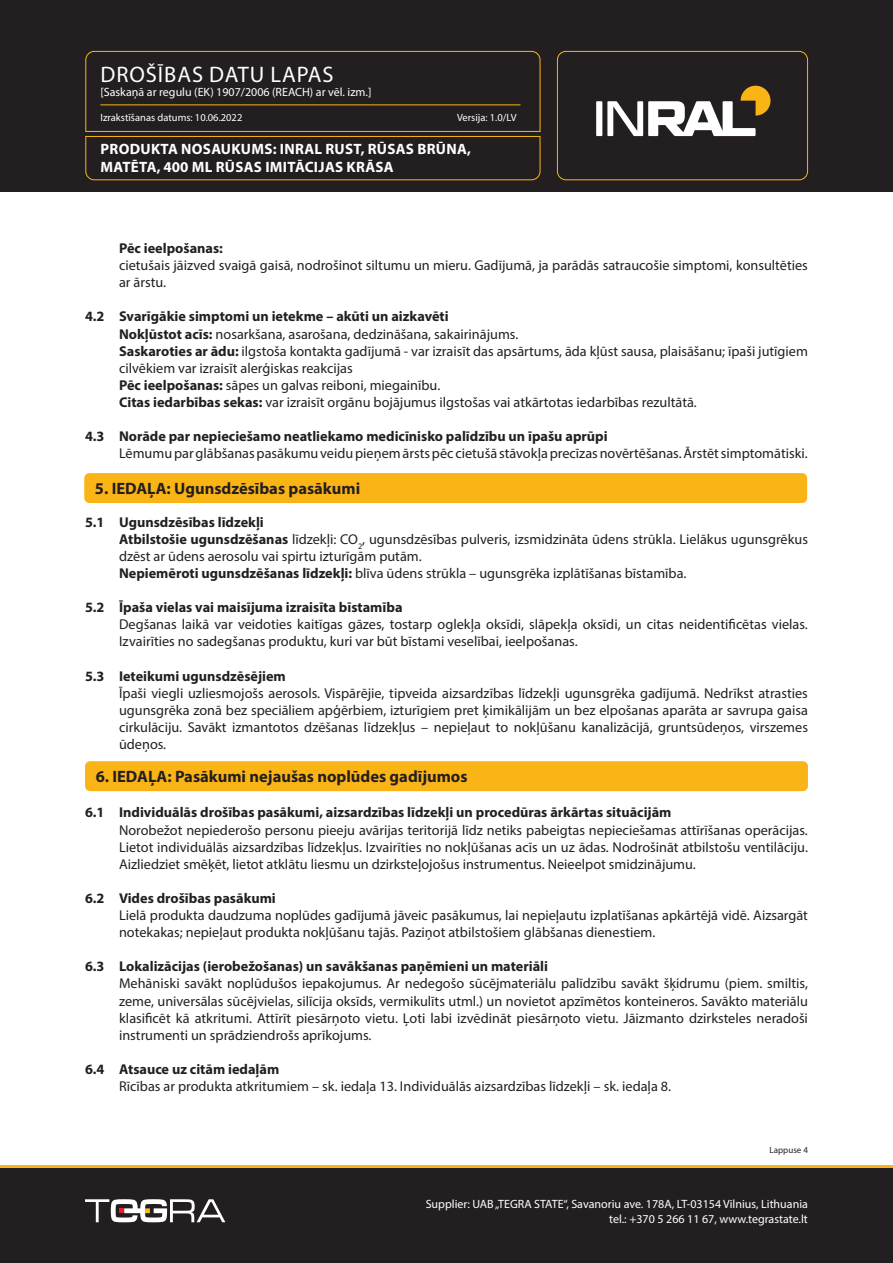
<style>
.page{position:relative;width:893px;height:1263px;background:#fff}
.page>*{position:absolute;margin:0;border:0;box-sizing:border-box;transform-origin:0 0}
.t1{font:22.5px "Myriad Pro";letter-spacing:.04em;color:#fff}
.Skyrius_baltas{font:700 16.5px "Myriad Pro";color:#231f20}
.t2{font:700 15px/18px "Myriad Pro";letter-spacing:.02em;color:#fff}
.Tekstas_paprastas_Bold{font:14.25px/17.1px "Myriad Pro";color:#231f20}
.Tekstas_paprastas_Bold-2{font:700 14.25px "Myriad Pro";color:#231f20}
.t3{font:12px/14.4px "Myriad Pro";color:#fff;text-align:right}
.t4{font:10.5px "Myriad Pro";color:#fff}
.t5{font:9px "Myriad Pro";color:#231f20}
.s1{font-weight:700}
</style>
<div class="page">
<div style="left:0;top:1165px;width:893px;height:98px;background:#231f20"></div>
<div style="left:0;top:0;width:893px;height:191px;background:#231f20"></div>
<svg style="left:85px;top:51px;width:456px;height:130px"></svg>
<div style="left:557px;top:51px;width:251px;height:129px;border:1px solid #fbb416;border-radius:9px"></div>
<hr style="left:100px;top:104px;width:420px;height:1px;background:#fbb416">
<svg style="left:85px;top:1199px;width:140px;height:23px"></svg>
<div style="left:596px;top:101px;width:6px;height:35px;background:#fff"></div>
<svg style="left:607px;top:86px;width:163px;height:50px"></svg>
<hr style="left:0;top:1165px;width:893px;height:2px;background:#fbb416">
<div style="left:84px;top:473px;width:723px;height:30px;background:#fbb416;border-radius:5px"></div>
<div style="left:85px;top:761px;width:723px;height:30px;background:#fbb416;border-radius:5px"></div>
<h1 class="t1" style="left:101px;top:60px;width:234px">DROŠĪBAS DATU LAPAS</h1>
<p class="t3" style="left:100px;top:85px;width:273px">[Saskaņā ar regulu (EK) 1907/2006 (REACH) ar vēl. izm.]</p>
<p class="t4" style="left:100px;top:111px;width:144px">Izrakstīšanas datums: 10.06.2022</p>
<p class="t4" style="left:457px;top:111px;width:61px">Versija: 1.0/LV</p>
<p class="t2" style="left:101px;top:139px;width:372px">PRODUKTA NOSAUKUMS: INRAL RUST, RŪSAS BRŪNA,<br>MATĒTA, 400 ML RŪSAS IMITĀCIJAS KRĀSA</p>
<p class="Tekstas_paprastas_Bold-2" style="left:119px;top:239px;width:105px">Pēc ieelpošanas:</p>
<p class="Tekstas_paprastas_Bold" style="left:119px;top:257px;width:690px">cietušais jāizved svaigā gaisā, nodrošinot siltumu un mieru. Gadījumā, ja parādās satraucošie simptomi, konsultēties ar ārstu.</p>
<p class="Tekstas_paprastas_Bold-2" style="left:85px;top:307px;width:365px">4.2 Svarīgākie simptomi un ietekme – akūti un aizkavēti</p>
<p class="Tekstas_paprastas_Bold" style="left:119px;top:325px;width:401px"><span class="s1">Nokļūstot acīs:</span> nosarkšana, asarošana, dedzināšana, sakairinājums.</p>
<p class="Tekstas_paprastas_Bold" style="left:119px;top:342px;width:690px"><span class="s1">Saskaroties ar ādu:</span> ilgstoša kontakta gadījumā - var izraisīt das apsārtums, āda kļūst sausa, plaisāšanu; īpaši jutīgiem cilvēkiem var izraisīt alerģiskas reakcijas</p>
<p class="Tekstas_paprastas_Bold" style="left:119px;top:376px;width:323px"><span class="s1">Pēc ieelpošanas:</span> sāpes un galvas reiboni, miegainību.</p>
<p class="Tekstas_paprastas_Bold" style="left:119px;top:393px;width:579px"><span class="s1">Citas iedarbības sekas:</span> var izraisīt orgānu bojājumus ilgstošas vai atkārtotas iedarbības rezultātā.</p>
<p class="Tekstas_paprastas_Bold-2" style="left:85px;top:427px;width:524px">4.3 Norāde par nepieciešamo neatliekamo medicīnisko palīdzību un īpašu aprūpi</p>
<p class="Tekstas_paprastas_Bold" style="left:119px;top:445px;width:690px">Lēmumu par glābšanas pasākumu veidu pieņem ārsts pēc cietušā stāvokļa precīzas novērtēšanas. Ārstēt simptomātiski.</p>
<p class="Skyrius_baltas" style="left:95px;top:478px;width:267px">5. IEDAĻA: Ugunsdzēsības pasākumi</p>
<p class="Tekstas_paprastas_Bold-2" style="left:85px;top:513px;width:180px">5.1 Ugunsdzēsības līdzekļi</p>
<p class="Tekstas_paprastas_Bold" style="left:119px;top:530px;width:690px"><span class="s1">Atbilstošie ugunsdzēšanas</span> līdzekļi: CO<sub>2</sub>, ugunsdzēsības pulveris, izsmidzināta ūdens strūkla. Lielākus ugunsgrēkus dzēst ar ūdens aerosolu vai spirtu izturīgām putām.</p>
<p class="Tekstas_paprastas_Bold" style="left:119px;top:564px;width:569px"><span class="s1">Nepiemēroti ugunsdzēšanas līdzekļi:</span> blīva ūdens strūkla – ugunsgrēka izplātīšanas bīstamība.</p>
<p class="Tekstas_paprastas_Bold-2" style="left:85px;top:598px;width:319px">5.2 Īpaša vielas vai maisījuma izraisīta bīstamība</p>
<p class="Tekstas_paprastas_Bold" style="left:119px;top:616px;width:690px">Degšanas laikā var veidoties kaitīgas gāzes, tostarp oglekļa oksīdi, slāpekļa oksīdi, un citas neidentificētas vielas.<br>Izvairīties no sadegšanas produktu, kuri var būt bīstami veselībai, ieelpošanas.</p>
<p class="Tekstas_paprastas_Bold-2" style="left:85px;top:666px;width:202px">5.3 Ieteikumi ugunsdzēsējiem</p>
<p class="Tekstas_paprastas_Bold" style="left:119px;top:684px;width:690px;text-align:justify">Īpaši viegli uzliesmojošs aerosols. Vispārējie, tipveida aizsardzības līdzekļi ugunsgrēka gadījumā. Nedrīkst atrasties ugunsgrēka zonā bez speciāliem apģērbiem, izturīgiem pret ķimikālijām un bez elpošanas aparāta ar savrupa gaisa cirkulāciju. Savākt izmantotos dzēšanas līdzekļus – nepieļaut to nokļūšanu kanalizācijā, gruntsūdeņos, virszemes ūdeņos.</p>
<p class="Skyrius_baltas" style="left:96px;top:766px;width:373px">6. IEDAĻA: Pasākumi nejaušas noplūdes gadījumos</p>
<p class="Tekstas_paprastas_Bold-2" style="left:85px;top:803px;width:588px">6.1 Individuālās drošības pasākumi, aizsardzības līdzekļi un procedūras ārkārtas situācijām</p>
<p class="Tekstas_paprastas_Bold" style="left:119px;top:821px;width:690px;text-align:justify">Norobežot nepiederošo personu pieeju avārijas teritorijā līdz netiks pabeigtas nepieciešamas attīrīšanas operācijas.<br>Lietot individuālās aizsardzības līdzekļus. Izvairīties no nokļūšanas acīs un uz ādas. Nodrošināt atbilstošu ventilāciju.<br>Aizliedziet smēķēt, lietot atklātu liesmu un dzirksteļojošus instrumentus. Neieelpot smidzinājumu.</p>
<p class="Tekstas_paprastas_Bold-2" style="left:85px;top:889px;width:192px">6.2 Vides drošības pasākumi</p>
<p class="Tekstas_paprastas_Bold" style="left:119px;top:906px;width:690px">Lielā produkta daudzuma noplūdes gadījumā jāveic pasākumus, lai nepieļautu izplatīšanas apkārtējā vidē. Aizsargāt notekakas; nepieļaut produkta nokļūšanu tajās. Paziņot atbilstošiem glābšanas dienestiem.</p>
<p class="Tekstas_paprastas_Bold-2" style="left:85px;top:957px;width:464px">6.3 Lokalizācijas (ierobežošanas) un savākšanas paņēmieni un materiāli</p>
<p class="Tekstas_paprastas_Bold" style="left:119px;top:975px;width:690px;text-align:justify">Mehāniski savākt noplūdušos iepakojumus. Ar nedegošo sūcējmateriālu palīdzību savākt šķidrumu (piem. smiltis, zeme, universālas sūcējvielas, silīcija oksīds, vermikulīts utml.) un novietot apzīmētos konteineros. Savākto materiālu klasificēt kā atkritumi. Attīrīt piesārņoto vietu. Ļoti labi izvēdināt piesārņoto vietu. Jāizmanto dzirksteles neradoši instrumenti un sprādziendrošs aprīkojums.</p>
<p class="Tekstas_paprastas_Bold-2" style="left:85px;top:1060px;width:196px">6.4 Atsauce uz citām iedaļām</p>
<p class="Tekstas_paprastas_Bold" style="left:119px;top:1077px;width:554px">Rīcības ar produkta atkritumiem – sk. iedaļa 13. Individuālās aizsardzības līdzekļi – sk. iedaļa 8.</p>
<p class="t5" style="left:769px;top:1144px;width:40px">Lappuse 4</p>
<p class="t3" style="left:426px;top:1197px;width:384px">Supplier: UAB „TEGRA STATE“, Savanoriu ave. 178A, LT-03154 Vilnius, Lithuania tel.: +370 5 266 11 67, www.tegrastate.lt</p>
</div>
